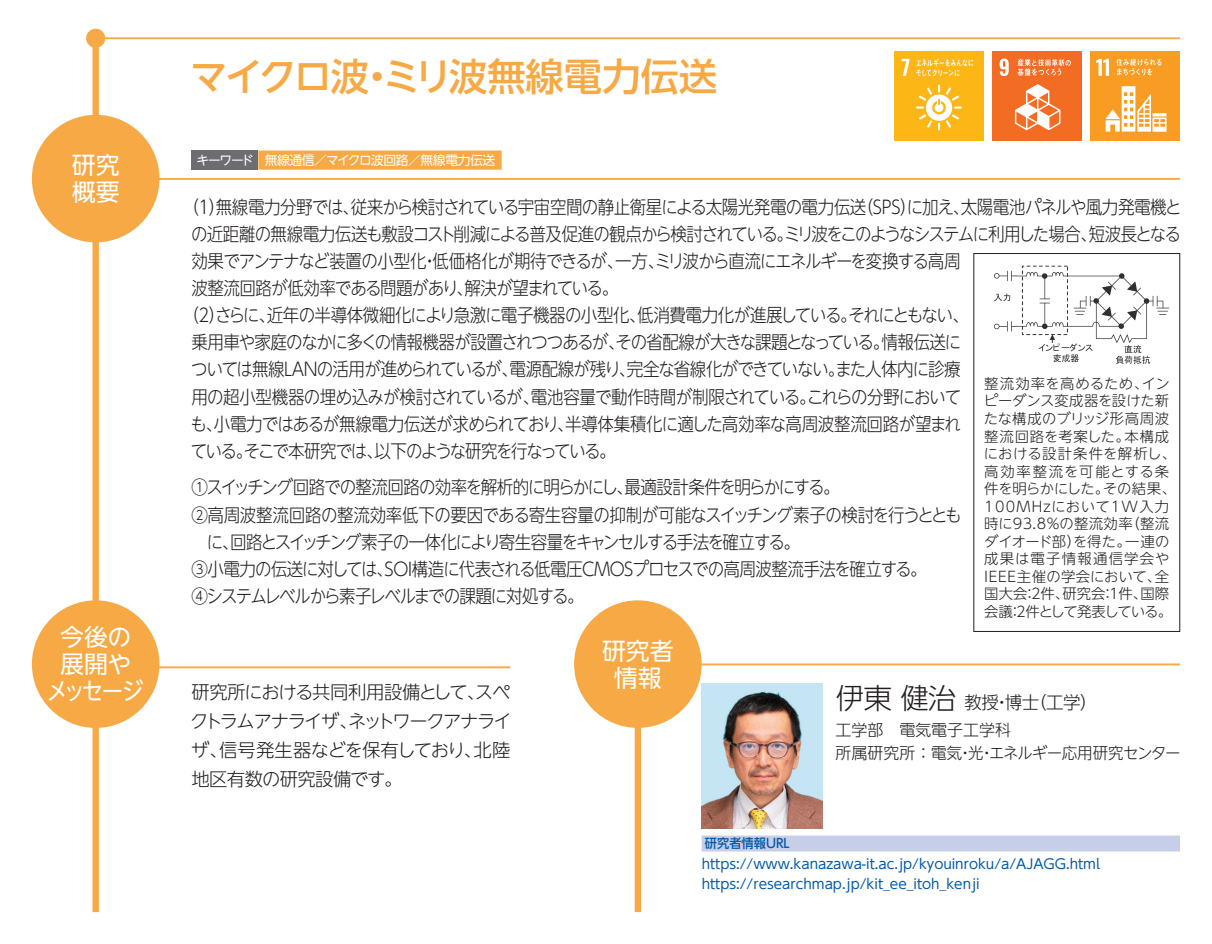
<style>
.page{position:relative;width:1212px;height:944px;background:#fff}
.page>*{position:absolute;margin:0;border:0;box-sizing:border-box;transform-origin:0 0}
.t1{font:500 38.25px "UD Shin Go NT Pr 6 N";color:#f6a944}
.t2{font:300 28.8px "UD Shin Go NT Pr 6 N";color:#231f20}
.t3{font:23.85px/27px "UD Shin Go NT Pr 6 N";letter-spacing:-.045em;color:#fff;text-align:center}
.t4{font:23.85px/27px "UD Shin Go NT Pr 6 N";color:#fff}
.t5{font:300 18.22px/27px "UD Shin Go NT Pr 6 N";letter-spacing:-.05em;color:#231f20;scale:.9 1}
.t6{font:300 18.22px "UD Shin Go NT Pr 6 N";letter-spacing:-.03em;color:#231f20;scale:.9 1}
.t7{font:300 18.22px/27px "UD Shin Go NT Pr 6 N";letter-spacing:-.08em;color:#231f20;scale:.9 1}
.t8{font:300 18.22px/27px "UD Shin Go NT Pr 6 N";letter-spacing:-.07em;color:#231f20;text-align:center;scale:.9 1}
.t9{font:300 18.22px "UD Shin Go NT Pr 6 N";letter-spacing:-.025em;color:#231f20;scale:.9 1}
.t10{font:300 18.22px/27px "UD Shin Go NT Pr 6 N";letter-spacing:-.02em;color:#231f20;scale:.9 1}
.t11{font:300 18.22px/28.8px "UD Shin Go NT Pr 6 N";letter-spacing:-.05em;color:#231f20}
.t12{font:300 18.22px "UD Shin Go NT Pr 6 N";letter-spacing:-.095em;color:#231f20;scale:.9 1}
.t13{font:300 18.22px/27px "UD Shin Go NT Pr 6 N";letter-spacing:-.09em;color:#231f20;scale:.9 1}
.t14{font:300 18.22px/27px "UD Shin Go NT Pr 6 N";letter-spacing:-.085em;color:#231f20;text-align:center;scale:.9 1}
.t15{font:300 18.22px/28.8px "UD Shin Go NT Pr 6 N";letter-spacing:-.03em;color:#231f20}
.t16{font:300 18.22px/28.8px "UD Shin Go NT Pr 6 N";letter-spacing:-.09em;color:#231f20}
.t17{font:300 17.55px "UD Shin Go NT Pr 6 N";letter-spacing:-.03em;color:#231f20}
.t18{font:300 15.97px/23.2px "UD Shin Go NT Pr 6 N";color:#231f20}
.t19{font:300 14.4px/17.6px "UD Shin Go NT Pr 6 N";letter-spacing:.025em;color:#231f20}
.t20{font:300 14.4px "UD Shin Go NT Pr 6 N";letter-spacing:.085em;color:#231f20}
.t21{font:300 14.4px/17.6px "UD Shin Go NT Pr 6 N";letter-spacing:-.065em;color:#231f20}
.t22{font:300 14.4px "UD Shin Go NT Pr 6 N";letter-spacing:-.005em;color:#231f20}
.t23{font:300 14.4px "UD Shin Go NT Pr 6 N";letter-spacing:.07em;color:#231f20}
.t24{font:300 14.4px "UD Shin Go NT Pr 6 N";letter-spacing:.09em;color:#231f20}
.t25{font:300 14.4px "UD Shin Go NT Pr 6 N";letter-spacing:-.035em;color:#231f20}
.t26{font:13.5px/20px "UD Shin Go NT Pr 6 N";color:#015aaa}
.t27{font:12.83px "UD Shin Go NT Pr 6 N";letter-spacing:-.03em;color:#fff}
.t28{font:500 12.83px "UD Shin Go NT Pr 6 N";color:#015aaa;scale:.96 1}
</style>
<div class="page">
<div style="left:92px;top:32px;width:7px;height:880px;background:#f6a944"></div>
<hr style="left:96px;top:37px;width:1084px;height:2px;background:#f6a944">
<div style="left:86px;top:29px;width:19px;height:19px;background:#f6a944;border-radius:50%"></div>
<div style="left:635px;top:606px;width:6px;height:306px;background:#f6a944"></div>
<hr style="left:96px;top:666px;width:414px;height:2px;background:#f6a944">
<hr style="left:638px;top:663px;width:542px;height:2px;background:#f6a944">
<div style="left:35px;top:604px;width:121px;height:121px;background:#f6a944;border-radius:50%"></div>
<div style="left:32px;top:600px;width:127px;height:128px;border:6px solid #f6a944;border-radius:50%"></div>
<div style="left:577px;top:604px;width:121px;height:121px;background:#f6a944;border-radius:50%"></div>
<div style="left:574px;top:600px;width:128px;height:128px;border:6px solid #f6a944;border-radius:50%"></div>
<hr style="left:96px;top:178px;width:1084px;height:2px;background:#f6a944">
<div style="left:35px;top:118px;width:121px;height:121px;background:#f6a944;border-radius:50%"></div>
<div style="left:32px;top:115px;width:127px;height:127px;border:6px solid #f6a944;border-radius:50%"></div>
<div style="left:702px;top:836px;width:478px;height:15px;background:#c7cee8"></div>
<img style="left:702px;top:683px;width:121px;height:146px">
<div style="left:894px;top:51px;width:89px;height:89px;background:#fcb615"></div>
<svg style="left:902px;top:59px;width:7px;height:17px"></svg>
<svg style="left:916px;top:85px;width:46px;height:45px"></svg>
<svg style="left:916px;top:59px;width:57px;height:17px"></svg>
<div style="left:992px;top:51px;width:90px;height:89px;background:#f36c24"></div>
<svg style="left:999px;top:59px;width:10px;height:17px"></svg>
<svg style="left:1015px;top:84px;width:45px;height:46px"></svg>
<svg style="left:1017px;top:59px;width:54px;height:17px"></svg>
<div style="left:1091px;top:51px;width:89px;height:89px;background:#f89c24"></div>
<svg style="left:1096px;top:59px;width:13px;height:17px"></svg>
<svg style="left:1105px;top:86px;width:61px;height:46px"></svg>
<svg style="left:1116px;top:59px;width:45px;height:16px"></svg>
<div style="left:258px;top:151px;width:244px;height:19px;background:#f6a944"></div>
<div style="left:191px;top:151px;width:67px;height:19px;background:#6c6d70"></div>
<div style="left:973px;top:253px;width:207px;height:379px;border:1px solid #231f20"></div>
<img style="left:994px;top:265px;width:176px;height:99px">
<h3 class="t4" style="left:72px;top:151px;width:49px">研究概要</h3>
<h3 class="t3" style="left:46px;top:623px;width:99px">今後の展開やメッセージ</h3>
<h1 class="t1" style="left:190px;top:46px;width:528px">マイクロ波ミリ波無線電力伝送</h1>
<h1 class="t1" style="left:358px;top:46px;width:40px">・</h1>
<p class="t27" style="left:197px;top:150px;width:59px">キーワード</p>
<p class="t27" style="left:265px;top:150px;width:232px">無線通信／マイクロ波回路／無線電力伝送</p>
<p class="t9" style="left:857px;top:192px;width:362px">（SPS に加え太陽電池パネルや風力発電機と</p>
<p class="t7" style="left:191px;top:193px;width:1101px;text-indent:-9px">（ ）1<br>の近距離の無線電力伝送も敷設コスト削減による普及促進の観点から検討されているミリ波をこのようなシステムに利用した場合短波長となる</p>
<p class="t5" style="left:900px;top:193px;width:20px">）</p>
<p class="t9" style="left:216px;top:192px;width:724px">無線電力分野では従来から検討されている宇宙空間の静止衛星による太陽光発電の電力伝送</p>
<p class="t5" style="left:343px;top:193px;width:20px">、</p>
<p class="t5" style="left:953px;top:193px;width:20px">、</p>
<p class="t8" style="left:615px;top:220px;width:385px">。<br>一方ミリ波から直流にエネルギーを変換する高周</p>
<p class="t5" style="left:1080px;top:220px;width:20px">、</p>
<p class="t6" style="left:191px;top:246px;width:482px">効果でアンテナなど装置の小型化低価格化が期待できるが、</p>
<p class="t5" style="left:191px;top:247px;width:476px;text-indent:230px">・<br>波整流回路が低効率である問題があり解決が望まれている。</p>
<p class="t5" style="left:648px;top:247px;width:20px">、</p>
<p class="t5" style="left:215px;top:274px;width:839px;text-indent:242px">、<br>さらに近年の半導体微細化により急激に電子機器の小型化低消費電力化が進展しているそれにともない、</p>
<p class="t5" style="left:191px;top:301px;width:857px;text-indent:-9px">（ ）2<br>乗用車や家庭のなかに多くの情報機器が設置されつつあるがその省配線が大きな課題となっている情報伝送に</p>
<p class="t5" style="left:840px;top:301px;width:20px">。</p>
<p class="t5" style="left:259px;top:301px;width:20px">、</p>
<p class="t5" style="left:629px;top:301px;width:20px">、</p>
<p class="t5" style="left:873px;top:328px;width:20px">。</p>
<p class="t5" style="left:191px;top:328px;width:856px;text-indent:417px">、<br>ついては無線LANの活用が進められているが電源配線が残り完全な省線化ができていないまた人体内に診療</p>
<p class="t5" style="left:828px;top:355px;width:20px">。</p>
<p class="t5" style="left:191px;top:355px;width:857px;text-indent:310px">、<br>用の超小型機器の埋め込みが検討されているが電池容量で動作時間が制限されているこれらの分野において</p>
<p class="t5" style="left:619px;top:355px;width:20px">、</p>
<p class="t19" style="left:984px;top:374px;width:166px">整流効率を高めるため、</p>
<p class="t22" style="left:984px;top:389px;width:187px">ピーダンス変成器を設けた新</p>
<p class="t19" style="left:984px;top:409px;width:187px">たな構成のブリッジ形高周波</p>
<p class="t19" style="left:1124px;top:427px;width:46px">本構成</p>
<p class="t19" style="left:1142px;top:374px;width:29px">イン</p>
<p class="t5" style="left:799px;top:382px;width:20px">。</p>
<p class="t10" style="left:190px;top:382px;width:858px;text-indent:332px">、<br>も小電力ではあるが無線電力伝送が求められており半導体集積化に適した高効率な高周波整流回路が望まれ</p>
<p class="t13" style="left:191px;top:410px;width:473px;text-indent:15px">、<br>ているそこで本研究では以下のような研究を行なっている。</p>
<p class="t5" style="left:557px;top:410px;width:20px">、</p>
<p class="t19" style="left:984px;top:427px;width:147px">整流回路を考案した。</p>
<p class="t19" style="left:984px;top:444px;width:194px">における設計条件を解析し、</p>
<p class="t23" style="left:984px;top:459px;width:186px">高効率整流を可能とする条</p>
<p class="t19" style="left:1103px;top:479px;width:75px">その結果、</p>
<p class="t8" style="left:191px;top:432px;width:722px;line-height:36.7px;text-align:left;text-indent:44px">。<br>①スイッチング回路での整流回路の効率を解析的に明らかにし最適設計条件を明らかにする。</p>
<p class="t5" style="left:366px;top:437px;width:20px">、</p>
<p class="t25" style="left:984px;top:477px;width:126px">件を明らかにした。</p>
<p class="t20" style="left:984px;top:495px;width:186px">100MHzにおいて1W入力</p>
<p class="t19" style="left:1125px;top:514px;width:45px">（整流</p>
<p class="t5" style="left:616px;top:473px;width:20px">、</p>
<p class="t6" style="left:191px;top:500px;width:857px">②高周波整流回路の整流効率低下の要因である寄生容量の抑制が可能なスイッチング素子の検討を行うととも</p>
<p class="t12" style="left:207px;top:527px;width:661px">に回路とスイッチング素子の一体化により寄生容量をキャンセルする手法を確立する。</p>
<p class="t19" style="left:1125px;top:514px;width:46px;text-indent:-141px">時に93.8%の整流効率<br>一連の</p>
<p class="t19" style="left:984px;top:532px;width:99px">ダイオード部）</p>
<p class="t24" style="left:984px;top:547px;width:187px">成果は電子情報通信学会や</p>
<p class="t19" style="left:984px;top:567px;width:186px">IEEE主催の学会において全、</p>
<p class="t19" style="left:1140px;top:585px;width:30px">国際</p>
<p class="t19" style="left:1073px;top:532px;width:59px">を得た。</p>
<p class="t5" style="left:191px;top:528px;width:819px;text-indent:31px">、<br>③小電力の伝送に対しては SOI構造に代表される低電圧CMOSプロセスでの高周波整流手法を確立する。</p>
<p class="t14" style="left:191px;top:555px;width:437px">、<br>④システムレベルから素子レベルまでの課題に対処する。</p>
<p class="t21" style="left:1025px;top:585px;width:148px;text-indent:-41px">国大会<br>件として発表している。</p>
<p class="t19" style="left:1040px;top:585px;width:30px">件、</p>
<p class="t19" style="left:1062px;top:585px;width:45px">研究会</p>
<p class="t19" style="left:1118px;top:585px;width:30px">件、</p>
<p class="t19" style="left:1022px;top:585px;width:22px">：２</p>
<p class="t19" style="left:1100px;top:585px;width:22px">：１</p>
<p class="t19" style="left:984px;top:602px;width:30px">会議</p>
<p class="t19" style="left:1008px;top:602px;width:22px">：２</p>
<p class="t11" style="left:191px;top:677px;width:320px">研究所における共同利用設備としてスペ</p>
<p class="t16" style="left:348px;top:677px;width:165px;text-indent:118px">、<br>ネットワークアナライ</p>
<p class="t11" style="left:219px;top:706px;width:293px;text-indent:-29px">クトラムアナライザ、<br>信号発生器などを保有しており北陸</p>
<p class="t15" style="left:191px;top:735px;width:213px">ザ、<br>地区有数の研究設備です。</p>
<p class="t11" style="left:464px;top:735px;width:20px">、</p>
<h3 class="t4" style="left:602px;top:636px;width:73px;text-align:center">研究者情報</h3>
<h2 class="t2" style="left:836px;top:674px;width:122px">伊東健治</h2>
<p class="t18" style="left:836px;top:717px;width:346px">工学部　電気電子工学科<br>所属研究所：電気光エネルギー応用研究センター</p>
<p class="t17" style="left:1029px;top:688px;width:70px">（工学(</p>
<p class="t17" style="left:964px;top:688px;width:76px">教授博士</p>
<p class="t17" style="left:993px;top:688px;width:19px">・</p>
<p class="t18" style="left:957px;top:740px;width:38px">・・</p>
<p class="t28" style="left:705px;top:833px;width:90px">研究者情報URL</p>
<p class="t26" style="left:702px;top:853px;width:400px">https://www.kanazawa i t- .ac.jp/kyouinroku a/ /AJAGG.html https://researchmap.jp/kit_ee_itoh_kenji</p>
</div>
